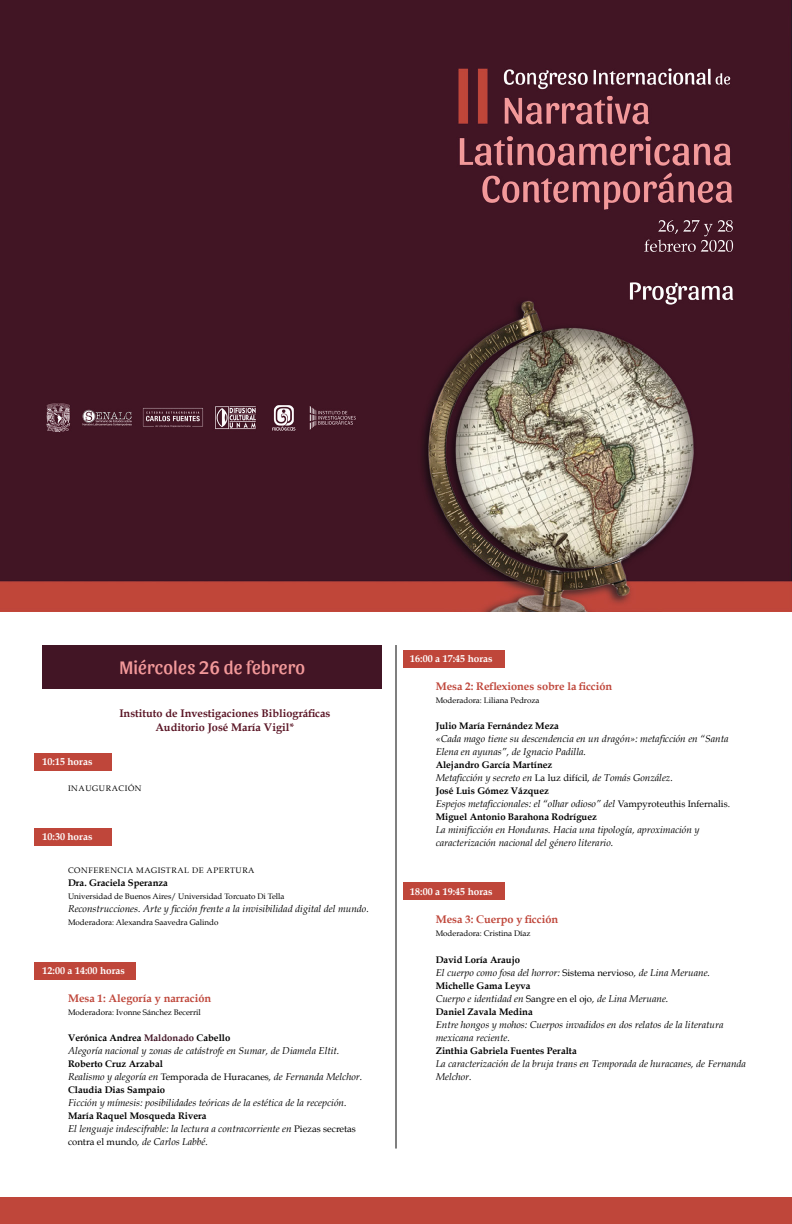
<style>
.page{position:relative;width:792px;height:1224px;background:#fff}
.page>*{position:absolute;margin:0;border:0;box-sizing:border-box;transform-origin:0 0}
.t1{font:19px "Sansita";letter-spacing:.01em;color:#f3999a}
.t2{font:700 11px "Book Antiqua";color:#bf463a}
.t3{font:700 11px/14px "Book Antiqua";color:#5a1525;text-align:center}
.t4{font:italic 10px/13px "Book Antiqua";color:#000}
.t5{font:700 10px "Book Antiqua";color:#fff}
.t6{font:700 9.5px "Book Antiqua";color:#000}
.t7{font:8px "Book Antiqua";color:#000}
.t8{font:8px "Book Antiqua";letter-spacing:.075em;color:#000}
.s1{color:#421525}
.s2{font-style:normal;font-size:9.5px}
</style>
<div class="page">
<img style="left:0;top:0;width:792px;height:612px">
<div style="left:35px;top:753px;width:77px;height:18px;background:#bf463a"></div>
<div style="left:35px;top:828px;width:77px;height:18px;background:#bf463a"></div>
<div style="left:35px;top:962px;width:101px;height:18px;background:#bf463a"></div>
<div style="left:403px;top:650px;width:102px;height:18px;background:#bf463a"></div>
<div style="left:403px;top:883px;width:102px;height:17px;background:#bf463a"></div>
<div style="left:43px;top:645px;width:339px;height:44px;background:#421525"></div>
<div style="left:0;top:1198px;width:792px;height:26px;background:#bf463a"></div>
<hr style="left:396px;top:645px;width:1px;height:504px;background:#000">
<h1 class="t1" style="left:119px;top:654px;width:187px">Miércoles 26 de febrero</h1>
<p class="t3" style="left:119px;top:706px;width:213px">Instituto de Investigaciones Bibliográficas<br>Auditorio José María Vigil*</p>
<p class="t5" style="left:43px;top:756px;width:51px">10:15 horas</p>
<p class="t8" style="left:68px;top:783px;width:75px">INAUGURACIÓN</p>
<p class="t5" style="left:43px;top:831px;width:51px">10:30 horas</p>
<p class="t8" style="left:68px;top:865px;width:188px">CONFERENCIA MAGISTRAL DE APERTURA</p>
<p class="t6" style="left:68px;top:877px;width:101px">Dra. Graciela Speranza</p>
<p class="t7" style="left:68px;top:891px;width:218px">Universidad de Buenos Aires/ Universidad Torcuato Di Tella</p>
<p class="t4" style="left:68px;top:902px;width:302px">Reconstrucciones. Arte y ficción frente a la invisibilidad digital del mundo.</p>
<p class="t7" style="left:68px;top:917px;width:152px">Moderadora: Alexandra Saavedra Galindo</p>
<p class="t5" style="left:43px;top:964px;width:84px">12:00 a 14:00 horas</p>
<p class="t2" style="left:68px;top:992px;width:145px">Mesa 1: Alegoría y narración</p>
<p class="t7" style="left:68px;top:1007px;width:134px">Moderadora: Ivonne Sánchez Becerril</p>
<p class="t6" style="left:68px;top:1032px;width:164px">Verónica Andrea <span class="s1">Maldonado</span> Cabello</p>
<p class="t4" style="left:68px;top:1044px;width:273px">Alegoría nacional y zonas de catástrofe en Sumar, de Diamela Eltit.</p>
<p class="t6" style="left:68px;top:1058px;width:97px">Roberto Cruz Arzabal</p>
<p class="t4" style="left:68px;top:1070px;width:296px">Realismo y alegoría en <span class="s2">Temporada de Huracanes</span>, de Fernanda Melchor.</p>
<p class="t6" style="left:68px;top:1084px;width:99px">Claudia Dias Sampaio</p>
<p class="t4" style="left:68px;top:1096px;width:280px">Ficción y mímesis: posibilidades teóricas de la estética de la recepción.</p>
<p class="t6" style="left:68px;top:1110px;width:140px">María Raquel Mosqueda Rivera</p>
<p class="t4" style="left:68px;top:1122px;width:289px">El lenguaje indescifrable: la lectura a contracorriente en <span class="s2">Piezas secretas contra el mundo</span>, de Carlos Labbé.</p>
<p class="t5" style="left:410px;top:653px;width:84px">16:00 a 17:45 horas</p>
<p class="t2" style="left:436px;top:680px;width:178px">Mesa 2: Reflexiones sobre la ficción</p>
<p class="t7" style="left:436px;top:695px;width:105px">Moderadora: Liliana Pedroza</p>
<p class="t6" style="left:436px;top:720px;width:125px">Julio María Fernández Meza</p>
<p class="t4" style="left:436px;top:732px;width:294px">«Cada mago tiene su descendencia en un dragón»: metaficción en “Santa<br>Elena en ayunas”, de Ignacio Padilla.</p>
<p class="t6" style="left:436px;top:759px;width:118px">Alejandro García Martínez</p>
<p class="t4" style="left:436px;top:771px;width:239px">Metaficción y secreto en <span class="s2">La luz difícil</span>, de Tomás González.</p>
<p class="t6" style="left:436px;top:785px;width:115px">José Luis Gómez Vázquez</p>
<p class="t4" style="left:436px;top:797px;width:296px">Espejos metaficcionales: el “olhar odioso” del <span class="s2">Vampyroteuthis Infernalis.</span></p>
<p class="t6" style="left:436px;top:811px;width:163px">Miguel Antonio Barahona Rodríguez</p>
<p class="t4" style="left:436px;top:823px;width:265px">La minificción en Honduras. Hacia una tipología, aproximación y caracterización nacional del género literario.</p>
<p class="t5" style="left:410px;top:885px;width:84px">18:00 a 19:45 horas</p>
<p class="t2" style="left:436px;top:912px;width:124px">Mesa 3: Cuerpo y ficción</p>
<p class="t7" style="left:436px;top:928px;width:96px">Moderadora: Cristina Díaz</p>
<p class="t6" style="left:436px;top:954px;width:86px">David Loría Araujo</p>
<p class="t4" style="left:436px;top:966px;width:276px">El cuerpo como fosa del horror: <span class="s2">Sistema nervioso</span>, de Lina Meruane.</p>
<p class="t6" style="left:436px;top:980px;width:96px">Michelle Gama Leyva</p>
<p class="t4" style="left:436px;top:992px;width:234px">Cuerpo e identidad en <span class="s2">Sangre en el ojo</span>, de Lina Meruane.</p>
<p class="t6" style="left:436px;top:1006px;width:99px">Daniel Zavala Medina</p>
<p class="t4" style="left:436px;top:1018px;width:289px">Entre hongos y mohos: Cuerpos invadidos en dos relatos de la literatura mexicana reciente.</p>
<p class="t6" style="left:436px;top:1045px;width:143px">Zinthia Gabriela Fuentes Peralta</p>
<p class="t4" style="left:436px;top:1057px;width:312px">La caracterización de la bruja trans en Temporada de huracanes, de Fernanda<br>Melchor.</p>
</div>
